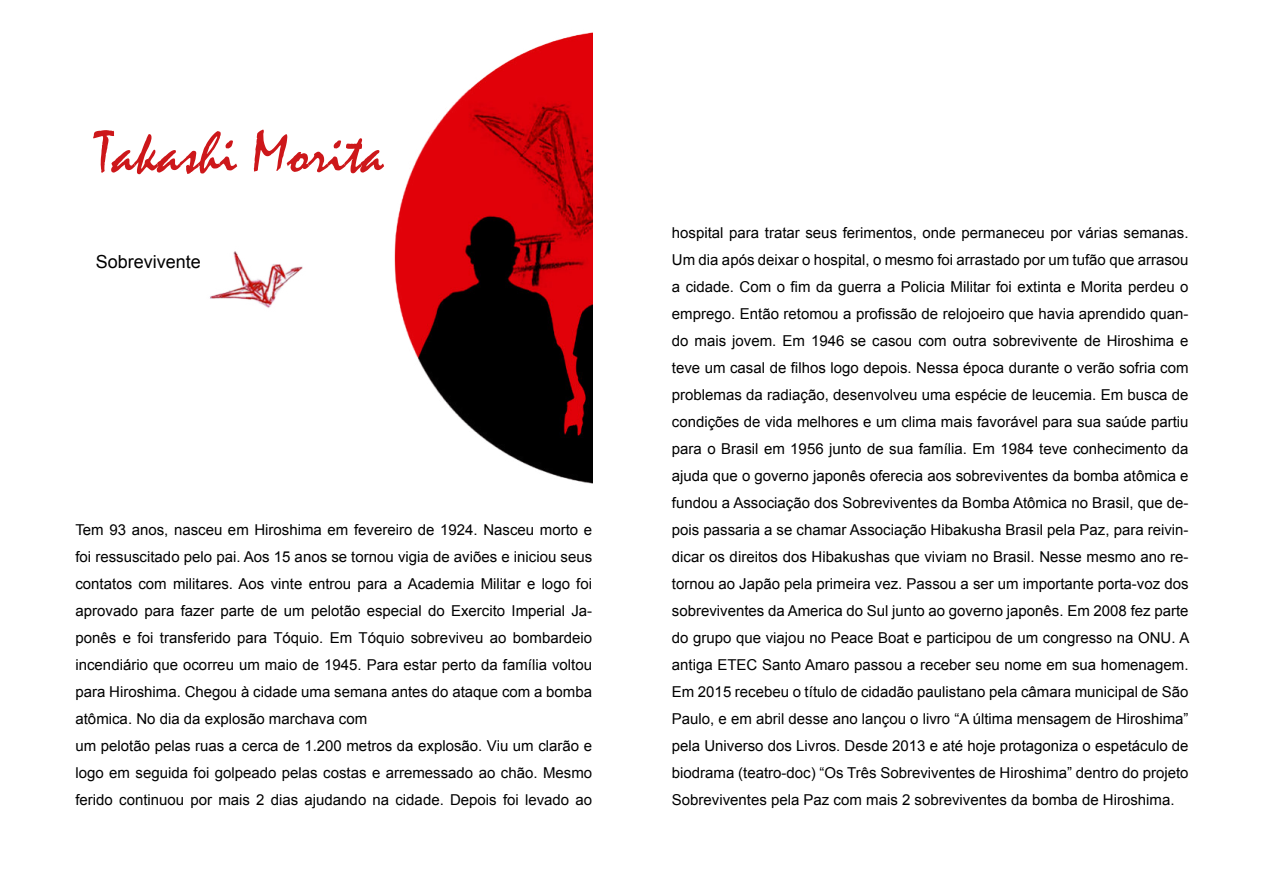
<style>
.page{position:relative;width:1263px;height:893px;background:#fff}
.page>*{position:absolute;margin:0;border:0;box-sizing:border-box;transform-origin:0 0}
.t1{font:60px "Mistral";color:#cd171a}
.t2{font:18px "Arial";color:#000}
.t3{font:15px/27px "Arial";color:#000}
</style>
<div class="page">
<img style="left:394px;top:32px;width:198px;height:452px">
<img style="left:210px;top:251px;width:93px;height:57px">
<h1 class="t1" style="left:96px;top:127px;width:290px">Takashi Morita</h1>
<p class="t2" style="left:96px;top:255px;width:107px">Sobrevivente</p>
<p class="t3" style="left:75px;top:516px;width:518px">Tem 93 anos, nasceu em Hiroshima em fevereiro de 1924. Nasceu morto e foi ressuscitado pelo pai. Aos 15 anos se tornou vigia de aviões e iniciou seus contatos com militares. Aos vinte entrou para a Academia Militar e logo foi aprovado para fazer parte de um pelotão especial do Exercito Imperial Ja&shy;ponês e foi transferido para Tóquio. Em Tóquio sobreviveu ao bombardeio incendiário que ocorreu um maio de 1945. Para estar perto da família voltou para Hiroshima. Chegou à cidade uma semana antes do ataque com a bomba atômica. No dia da explosão marchava com<br>um pelotão pelas ruas a cerca de 1.200 metros da explosão. Viu um clarão e logo em seguida foi golpeado pelas costas e arremessado ao chão. Mesmo ferido continuou por mais 2 dias ajudando na cidade. Depois foi levado ao</p>
<p class="t3" style="left:672px;top:221px;width:519px;text-align:justify">hospital para tratar seus ferimentos, onde permaneceu por várias semanas.<br>Um dia após deixar o hospital, o mesmo foi arrastado por um tufão que arrasou a cidade. Com o im da guerra a Policia Militar foi extinta e Morita perdeu o emprego. Então retomou a proissão de relojoeiro que havia aprendido quan&shy;do mais jovem. Em 1946 se casou com outra sobrevivente de Hiroshima e teve um casal de ilhos logo depois. Nessa época durante o verão sofria com problemas da radiação, desenvolveu uma espécie de leucemia. Em busca de condições de vida melhores e um clima mais favorável para sua saúde partiu para o Brasil em 1956 junto de sua família. Em 1984 teve conhecimento da ajuda que o governo japonês oferecia aos sobreviventes da bomba atômica e fundou a Associação dos Sobreviventes da Bomba Atômica no Brasil, que de&shy;pois passaria a se chamar Associação Hibakusha Brasil pela Paz, para reivin&shy;dicar os direitos dos Hibakushas que viviam no Brasil. Nesse mesmo ano re&shy;tornou ao Japão pela primeira vez. Passou a ser um importante porta-voz dos sobreviventes da America do Sul junto ao governo japonês. Em 2008 fez parte do grupo que viajou no Peace Boat e participou de um congresso na ONU. A antiga ETEC Santo Amaro passou a receber seu nome em sua homenagem.<br>Em 2015 recebeu o título de cidadão paulistano pela câmara municipal de São Paulo, e em abril desse ano lançou o livro “A última mensagem de Hiroshima” pela Universo dos Livros. Desde 2013 e até hoje protagoniza o espetáculo de biodrama (teatro-doc) “Os Três Sobreviventes de Hiroshima” dentro do projeto Sobreviventes pela Paz com mais 2 sobreviventes da bomba de Hiroshima.</p>
</div>
